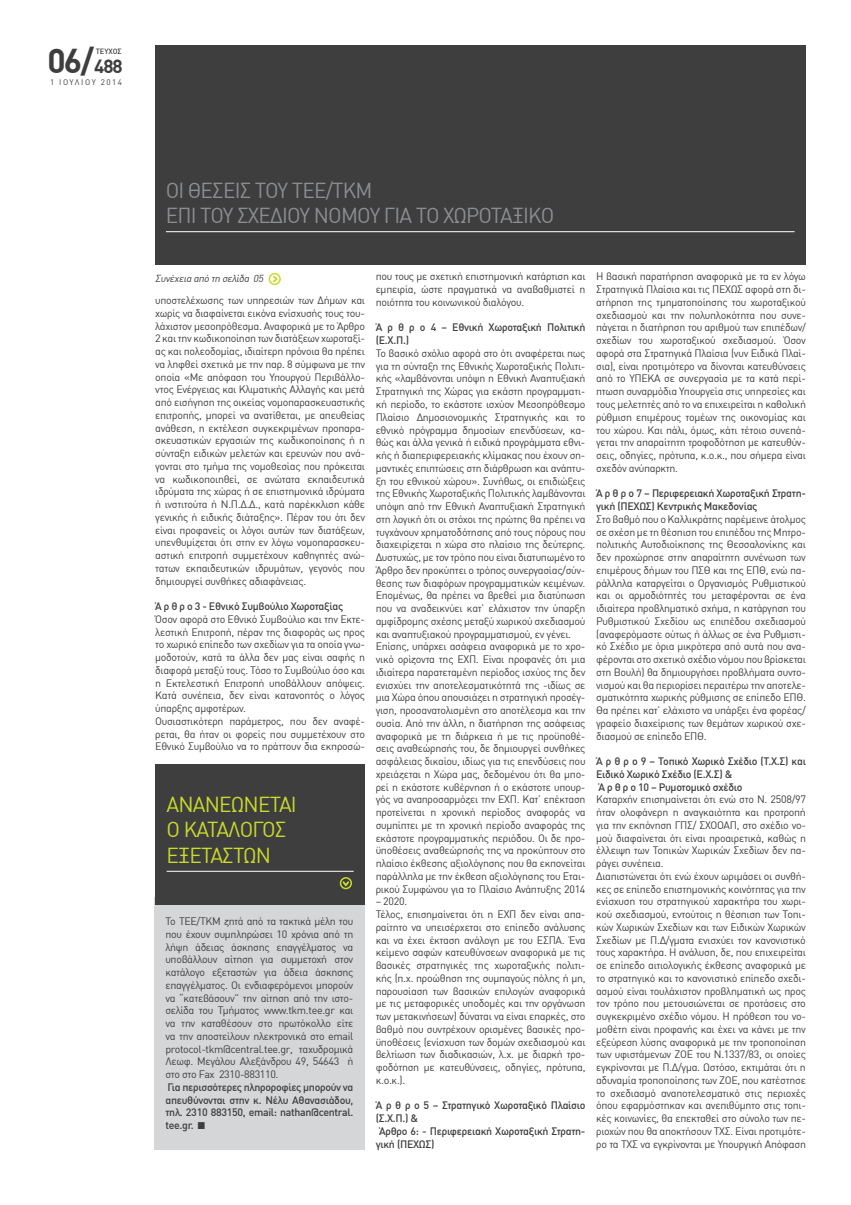
<style>
.page{position:relative;width:851px;height:1205px;background:#fff}
.page>*{position:absolute;margin:0;border:0;box-sizing:border-box;transform-origin:0 0}
.t1{font:700 33.75px "DIN Greek";color:#3e3e3f}
.t2{font:21.25px/25.5px "DIN Greek";letter-spacing:-.04em;color:#8b8d90}
.t3{font:21.25px/25.5px "DIN Greek";letter-spacing:-.04em;color:#cadb2a}
.t4{font:10.62px/12.8px "DIN Greek";letter-spacing:-.025em;color:#3e3e3f;text-align:justify}
.t5{font:500 10.62px/12.8px "DIN Greek";letter-spacing:-.025em;color:#3e3e3f}
.t6{font:italic 10px "DIN Greek";color:#3e3e3f}
.t7{font:8px "DIN Greek";letter-spacing:.19em;color:#3e3e3f}
.t8{font:500 7.5px "DIN Greek";color:#3e3e3f}
.s1{font-size:18.75px}
</style>
<div class="page">
<div style="left:155px;top:897px;width:210px;height:252px;background:#d5d6d8"></div>
<div style="left:155px;top:45px;width:650px;height:220px;background:#3e3e3f"></div>
<hr style="left:166px;top:231px;width:628px;height:1px;background:#fff">
<svg style="left:272px;top:276px;width:6px;height:6px"></svg>
<div style="left:268px;top:273px;width:13px;height:12px;border:2px solid #cadb2a;border-radius:50%"></div>
<div style="left:155px;top:764px;width:210px;height:140px;background:#3e3e3f"></div>
<hr style="left:167px;top:871px;width:186px;height:1px;background:#fff">
<svg style="left:341px;top:881px;width:10px;height:7px"></svg>
<div style="left:340px;top:877px;width:12px;height:12px;border:2px solid #cadb2a;border-radius:50%"></div>
<h1 class="t1" style="left:47px;top:41px;width:77px">06/<span class="s1">488</span></h1>
<p class="t7" style="left:50px;top:78px;width:74px">1 IOYΛIOY 2014</p>
<p class="t8" style="left:96px;top:47px;width:27px">ΤΕΥΧΟΣ</p>
<h2 class="t2" style="left:166px;top:177px;width:390px">ΟΙ ΘΕΣΕΙΣ ΤΟΥ ΤΕΕ/ΤΚΜ<br>ΕΠΙ ΤΟΥ ΣΧΕΔΙΟΥ ΝΟΜΟΥ ΓΙΑ ΤΟ ΧΩΡΟΤΑΞΙΚΟ</h2>
<p class="t6" style="left:155px;top:273px;width:112px">Συνέχεια από τη σελίδα 05</p>
<p class="t4" style="left:155px;top:294px;width:211px">υποστελέχωσης των υπηρεσιών των Δήμων και χωρίς να διαφαίνεται εικόνα ενίσχυσής τους του&shy;λάχιστον μεσοπρόθεσμα. Αναφορικά με το Άρθρο 2 και την κωδικοποίηση των διατάξεων χωροταξί&shy;ας και πολεοδομίας, ιδιαίτερη πρόνοια θα πρέπει να ληφθεί σχετικά με την παρ. 8 σύμφωνα με την οποία «Με απόφαση του Υπουργού Περιβάλλο&shy;ντος Ενέργειας και Κλιματικής Αλλαγής και μετά από εισήγηση της οικείας νομοπαρασκευαστικής επιτροπής, μπορεί να ανατίθεται, με απευθείας ανάθεση, η εκτέλεση συγκεκριμένων προπαρα&shy;σκευαστικών εργασιών της κωδικοποίησης ή η σύνταξη ειδικών μελετών και ερευνών που ανά&shy;γονται στο τμήμα της νομοθεσίας που πρόκειται να κωδικοποιηθεί, σε ανώτατα εκπαιδευτικά ιδρύματα της χώρας ή σε επιστημονικά ιδρύματα ή ινστιτούτα ή Ν.Π.Δ.Δ., κατά παρέκκλιση κάθε γενικής ή ειδικής διάταξης». Πέραν του ότι δεν είναι προφανείς οι λόγοι αυτών των διατάξεων, υπενθυμίζεται ότι στην εν λόγω νομοπαρασκευ&shy;αστική επιτροπή συμμετέχουν καθηγητές ανώ&shy;τατων εκπαιδευτικών ιδρυμάτων, γεγονός που δημιουργεί συνθήκες αδιαφάνειας.</p>
<p class="t5" style="left:155px;top:600px;width:189px">Ά ρ θ ρ ο 3 - Εθνικό Συμβούλιο Χωροταξίας</p>
<p class="t4" style="left:155px;top:613px;width:211px;text-align:left">Όσον αφορά στο Εθνικό Συμβούλιο και την Εκτε&shy;λεστική Επιτροπή, πέραν της διαφοράς ως προς το χωρικό επίπεδο των σχεδίων για τα οποία γνω&shy;μοδοτούν, κατά τα άλλα δεν μας είναι σαφής η διαφορά μεταξύ τους. Τόσο το Συμβούλιο όσο και η Εκτελεστική Επιτροπή υποβάλλουν απόψεις.<br>Κατά συνέπεια, δεν είναι κατανοητός ο λόγος ύπαρξης αμφοτέρων.<br>Ουσιαστικότερη παράμετρος, που δεν αναφέ&shy;ρεται, θα ήταν οι φορείς που συμμετέχουν στο Εθνικό Συμβούλιο να το πράττουν δια εκπροσώ-</p>
<h2 class="t3" style="left:167px;top:791px;width:132px">ΑΝΑΝΕΩΝΕΤΑΙ<br>Ο ΚΑΤΑΛΟΓΟΣ<br>ΕΞΕΤΑΣΤΩΝ</h2>
<p class="t4" style="left:165px;top:915px;width:189px">Το ΤΕΕ/ΤΚΜ ζητά από τα τακτικά μέλη του που έχουν συμπληρώσει 10 χρόνια από τη λήψη άδειας άσκησης επαγγέλματος να υποβάλλουν αίτηση για συμμετοχή στον κατάλογο εξεταστών για άδεια άσκησης επαγγέλματος. Οι ενδιαφερόμενοι μπορούν να “κατεβάσουν” την αίτηση από την ιστο&shy;σελίδα του Τμήματος www.tkm.tee.gr και να την καταθέσουν στο πρωτόκολλο είτε να την αποστείλουν ηλεκτρονικά στο email protocol-tkm@central.tee.gr, ταχυδρομικά Λεωφ. Μεγάλου Αλεξάνδρου 49, 54643 ή στο στο Fax 2310-883110.</p>
<p class="t5" style="left:165px;top:1080px;width:189px;text-align:justify">Για περισσότερες πληροροφίες μπορούν να απευθύνονται στην κ. Νέλυ Αθανασιάδου, τηλ. 2310 883150, email: nathan@central. tee.gr. ■</p>
<p class="t4" style="left:375px;top:270px;width:211px">που τους με σχετική επιστημονική κατάρτιση και εμπειρία, ώστε πραγματικά να αναβαθμιστεί η ποιότητα του κοινωνικού διαλόγου.</p>
<p class="t5" style="left:375px;top:321px;width:211px">Ά ρ θ ρ ο 4 – Εθνική Χωροταξική Πολιτική (Ε.Χ.Π.)</p>
<p class="t4" style="left:375px;top:347px;width:211px;text-align:left">Το βασικό σχόλιο αφορά στο ότι αναφέρεται πως για τη σύνταξη της Εθνικής Χωροταξικής Πολιτι&shy;κής «λαμβάνονται υπόψη η Εθνική Αναπτυξιακή Στρατηγική της Χώρας για εκάστη προγραμματι&shy;κή περίοδο, το εκάστοτε ισχύον Μεσοπρόθεσμο Πλαίσιο Δημοσιονομικής Στρατηγικής και το εθνικό πρόγραμμα δημοσίων επενδύσεων, κα&shy;θώς και άλλα γενικά ή ειδικά προγράμματα εθνι&shy;κής ή διαπεριφερειακής κλίμακας που έχουν ση&shy;μαντικές επιπτώσεις στη διάρθρωση και ανάπτυ&shy;ξη του εθνικού χώρου». Συνήθως, οι επιδιώξεις της Εθνικής Χωροταξικής Πολιτικής λαμβάνονται υπόψη από την Εθνική Αναπτυξιακή Στρατηγική στη λογική ότι οι στόχοι της πρώτης θα πρέπει να τυγχάνουν χρηματοδότησης από τους πόρους που διαχειρίζεται η χώρα στο πλαίσιο της δεύτερης.<br>Δυστυχώς, με τον τρόπο που είναι διατυπωμένο το Άρθρο δεν προκύπτει ο τρόπος συνεργασίας/σύν&shy;θεσης των διαφόρων προγραμματικών κειμένων.<br>Επομένως, θα πρέπει να βρεθεί μια διατύπωση που να αναδεικνύει κατ’ ελάχιστον την ύπαρξη αμφίδρομης σχέσης μεταξύ χωρικού σχεδιασμού και αναπτυξιακού προγραμματισμού, εν γένει.<br>Επίσης, υπάρχει ασάφεια αναφορικά με το χρο&shy;νικό ορίζοντα της ΕΧΠ. Είναι προφανές ότι μια ιδιαίτερα παρατεταμένη περίοδος ισχύος της δεν ενισχύει την αποτελεσματικότητά της -ιδίως σε μια Χώρα όπου απουσιάζει η στρατηγική προσέγ&shy;γιση, προσανατολισμένη στο αποτέλεσμα και την ουσία. Από την άλλη, η διατήρηση της ασάφειας αναφορικά με τη διάρκεια ή με τις προϋποθέ&shy;σεις αναθεώρησής του, δε δημιουργεί συνθήκες ασφάλειας δικαίου, ιδίως για τις επενδύσεις που χρειάζεται η Χώρα μας, δεδομένου ότι θα μπο&shy;ρεί η εκάστοτε κυβέρνηση ή ο εκάστοτε υπουρ&shy;γός να αναπροσαρμόζει την ΕΧΠ. Κατ’ επέκταση προτείνεται η χρονική περίοδος αναφοράς να συμπίπτει με τη χρονική περίοδο αναφοράς της εκάστοτε προγραμματικής περιόδου. Οι δε προ&shy;ϋποθέσεις αναθεώρησής της να προκύπτουν στο πλαίσιο έκθεσης αξιολόγησης που θα εκπονείται παράλληλα με την έκθεση αξιολόγησης του Εται&shy;ρικού Συμφώνου για το Πλαίσιο Ανάπτυξης 2014</p>
<p class="t4" style="left:375px;top:895px;width:211px;text-align:left">– 2020.<br>Τέλος, επισημαίνεται ότι η ΕΧΠ δεν είναι απα&shy;ραίτητο να υπεισέρχεται στο επίπεδο ανάλυσης και να έχει έκταση ανάλογη με του ΕΣΠΑ. Ένα κείμενο σαφών κατευθύνσεων αναφορικά με τις βασικές στρατηγικές της χωροταξικής πολιτι&shy;κής (π.χ. προώθηση της συμπαγούς πόλης ή μη, παρουσίαση των βασικών επιλογών αναφορικά με τις μεταφορικές υποδομές και την οργάνωση των μετακινήσεων) δύναται να είναι επαρκές, στο βαθμό που συντρέχουν ορισμένες βασικές προ&shy;ϋποθέσεις (ενίσχυση των δομών σχεδιασμού και βελτίωση των διαδικασιών, λ.χ. με διαρκή τρο&shy;φοδότηση με κατευθύνσεις, οδηγίες, πρότυπα, κ.ο.κ.).</p>
<p class="t5" style="left:375px;top:1099px;width:211px">Ά ρ θ ρ ο 5 – Στρατηγικό Χωροταξικό Πλαίσιο</p>
<p class="t5" style="left:375px;top:1112px;width:44px">(Σ.Χ.Π.) &amp;</p>
<p class="t5" style="left:379px;top:1124px;width:208px">Άρθρο 6: - Περιφερειακή Χωροταξική Στρατη-</p>
<p class="t5" style="left:375px;top:1137px;width:60px">γική (ΠΕΧΩΣ)</p>
<p class="t4" style="left:596px;top:270px;width:211px">Η βασική παρατήρηση αναφορικά με τα εν λόγω Στρατηγικά Πλαίσια και τις ΠΕΧΩΣ αφορά στη δι&shy;ατήρηση της τμηματοποίησης του χωροταξικού σχεδιασμού και την πολυπλοκότητα που συνε&shy;πάγεται η διατήρηση του αριθμού των επιπέδων/ σχεδίων του χωροταξικού σχεδιασμού. Όσον αφορά στα Στρατηγικά Πλαίσια (νυν Ειδικά Πλαί&shy;σια), είναι προτιμότερο να δίνονται κατευθύνσεις από το ΥΠΕΚΑ σε συνεργασία με τα κατά περί&shy;πτωση συναρμόδια Υπουργεία στις υπηρεσίες και τους μελετητές από το να επιχειρείται η καθολική ρύθμιση επιμέρους τομέων της οικονομίας και του χώρου. Και πάλι, όμως, κάτι τέτοιο συνεπά&shy;γεται την απαραίτητη τροφοδότηση με κατευθύν&shy;σεις, οδηγίες, πρότυπα, κ.ο.κ., που σήμερα είναι σχεδόν ανύπαρκτη.</p>
<p class="t5" style="left:596px;top:487px;width:211px">Ά ρ θ ρ ο 7 – Περιφερειακή Χωροταξική Στρατη&shy;γική (ΠΕΧΩΣ) Κεντρικής Μακεδονίας</p>
<p class="t4" style="left:596px;top:513px;width:211px">Στο βαθμό που ο Καλλικράτης παρέμεινε άτολμος σε σχέση με τη θέσπιση του επιπέδου της Μητρο&shy;πολιτικής Αυτοδιοίκησης της Θεσσαλονίκης και δεν προχώρησε στην απαραίτητη συνένωση των επιμέρους δήμων του ΠΣΘ και της ΕΠΘ, ενώ πα&shy;ράλληλα καταργείται ο Οργανισμός Ρυθμιστικού και οι αρμοδιότητές του μεταφέρονται σε ένα ιδιαίτερα προβληματικό σχήμα, η κατάργηση του Ρυθμιστικού Σχεδίου ως επιπέδου σχεδιασμού (αναφερόμαστε ούτως ή άλλως σε ένα Ρυθμιστι&shy;κό Σχέδιο με όρια μικρότερα από αυτά που ανα&shy;φέρονται στο σχετικό σχέδιο νόμου που βρίσκεται στη Βουλή) θα δημιουργήσει προβλήματα συντο&shy;νισμού και θα περιορίσει περαιτέρω την αποτελε&shy;σματικότητα χωρικής ρύθμισης σε επίπεδο ΕΠΘ.<br>Θα πρέπει κατ’ ελάχιστο να υπάρξει ένα φορέας/ γραφείο διαχείρισης των θεμάτων χωρικού σχε&shy;διασμού σε επίπεδο ΕΠΘ.</p>
<p class="t5" style="left:596px;top:755px;width:211px">Ά ρ θ ρ ο 9 – Τοπικό Χωρικό Σχέδιο (Τ.Χ.Σ) και<br>Ειδικό Χωρικό Σχέδιο (Ε.Χ.Σ) &amp;<br>Ά ρ θ ρ ο 10 – Ρυμοτομικό σχέδιο</p>
<p class="t4" style="left:596px;top:793px;width:211px;text-align:left">Καταρχήν επισημαίνεται ότι ενώ στο Ν. 2508/97 ήταν ολοφάνερη η αναγκαιότητα και προτροπή για την εκπόνηση ΓΠΣ/ ΣΧΟΟΑΠ, στο σχέδιο νο&shy;μού διαφαίνεται ότι είναι προαιρετικά, καθώς η έλλειψη των Τοπικών Χωρικών Σχεδίων δεν πα&shy;ράγει συνέπεια.<br>Διαπιστώνεται ότι ενώ έχουν ωριμάσει οι συνθή&shy;κες σε επίπεδο επιστημονικής κοινότητας για την ενίσχυση του στρατηγικού χαρακτήρα του χωρι&shy;κού σχεδιασμού, εντούτοις η θέσπιση των Τοπι&shy;κών Χωρικών Σχεδίων και των Ειδικών Χωρικών Σχεδίων με Π.Δ/γματα ενισχύει τον κανονιστικό τους χαρακτήρα. Η ανάλυση, δε, που επιχειρείται σε επίπεδο αιτιολογικής έκθεσης αναφορικά με το στρατηγικό και το κανονιστικό επίπεδο σχεδι&shy;ασμού είναι τουλάχιστον προβληματική ως προς τον τρόπο που μετουσιώνεται σε προτάσεις στο συγκεκριμένο σχέδιο νόμου. Η πρόθεση του νο&shy;μοθέτη είναι προφανής και έχει να κάνει με την εξεύρεση λύσης αναφορικά με την τροποποίηση των υφιστάμενων ΖΟΕ του Ν.1337/83, οι οποίες εγκρίνονται με Π.Δ/γμα. Ωστόσο, εκτιμάται ότι η αδυναμία τροποποίησης των ΖΟΕ, που κατέστησε το σχεδιασμό αναποτελεσματικό στις περιοχές όπου εφαρμόστηκαν και ανεπιθύμητο στις τοπι&shy;κές κοινωνίες, θα επεκταθεί στο σύνολο των πε&shy;ριοχών που θα αποκτήσουν ΤΧΣ. Είναι προτιμότε&shy;ρο τα ΤΧΣ να εγκρίνονται με Υπουργική Απόφαση</p>
</div>
